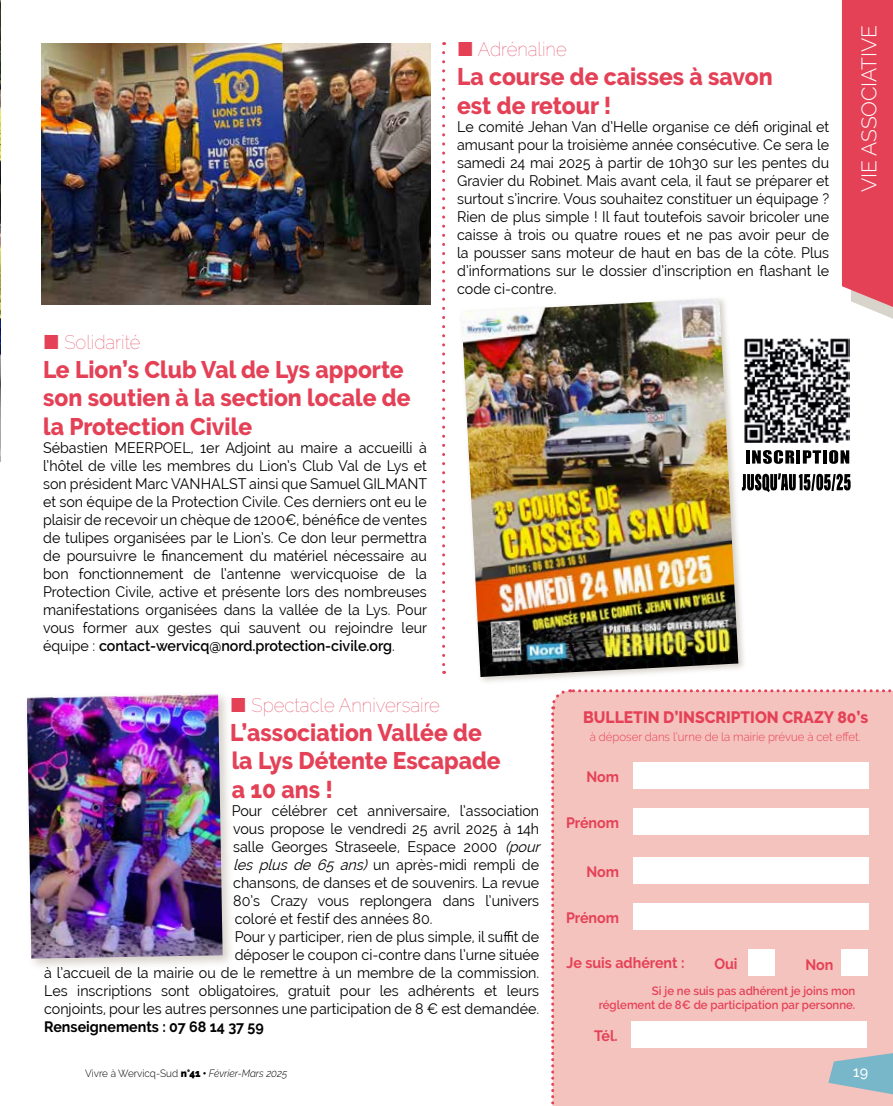
<style>
.page{position:relative;width:893px;height:1106px;background:#fff}
.page>*{position:absolute;margin:0;border:0;box-sizing:border-box;transform-origin:0 0}
.t1{font:800 24px/28.8px "Raleway";color:#e44157;scale:.95 1}
.t2{font:300 21px "Raleway";letter-spacing:-.01em;color:#fff}
.t3{font:100 19.5px "Raleway";color:#e44157;scale:.95 1}
.t4{font:800 16.5px "Raleway";color:#e44157;scale:.95 1}
.t5{font:15px/18px "Raleway";color:#000;text-align:justify;scale:.95 1}
.t6{font:700 15px "Raleway";color:#e44157;scale:.95 1}
.t7{font:700 15px "Raleway";color:#000;scale:.95 1}
.t8{font:500 15px "Raleway";color:#fff;scale:.95 1}
.t9{font:600 12px/14.4px "Raleway";color:#e44157;text-align:right;scale:.95 1}
.t10{font:300 12px "Raleway";color:#e44157;scale:.95 1}
.t11{font:300 10.5px "Raleway";color:#000;scale:.95 1}
.s1{font-weight:600}
.s2{font-style:italic}
.s3{font-weight:900}
</style>
<div class="page">
<img style="left:0;top:0;width:1px;height:461px">
<div style="left:459px;top:296px;width:287px;height:389px;background:#c8c1b7;opacity:.75"></div>
<img style="left:461px;top:298px;width:277px;height:379px">
<div style="left:23px;top:690px;width:212px;height:281px;background:#c8c1b7;opacity:.75"></div>
<img style="left:27px;top:694px;width:196px;height:264px">
<div style="left:742px;top:334px;width:111px;height:133px;background:#fff"></div>
<hr style="left:746px;top:450px;width:4px;height:13px;background:#000">
<svg style="left:752px;top:450px;width:42px;height:14px"></svg>
<hr style="left:796px;top:450px;width:4px;height:13px;background:#000">
<svg style="left:803px;top:450px;width:18px;height:13px"></svg>
<hr style="left:823px;top:450px;width:4px;height:13px;background:#000">
<svg style="left:829px;top:450px;width:20px;height:14px"></svg>
<img style="left:744px;top:338px;width:106px;height:105px">
<svg style="left:742px;top:473px;width:109px;height:19px"></svg>
<img style="left:42px;top:44px;width:388px;height:260px">
<svg style="left:442px;top:53px;width:3px;height:621px"></svg>
<svg style="left:842px;top:0;width:51px;height:319px;background:#e44d61"></svg>
<svg style="left:551px;top:689px;width:342px;height:417px"></svg>
<svg style="left:232px;top:697px;width:3px;height:15px"></svg>
<h3 class="t3" style="left:64px;top:330px;width:82px">Solidarité</h3>
<h1 class="t1" style="left:43px;top:355px;width:388px">Le Lion’s Club Val de Lys apporte son soutien à la section locale de la Protection Civile</h1>
<p class="t5" style="left:43px;top:439px;width:406px">Sébastien MEERPOEL, 1er Adjoint au maire a accueilli à l’hôtel de ville les membres du Lion’s Club Val de Lys et son président Marc VANHALST ainsi que Samuel GILMANT et son équipe de la Protection Civile. Ces derniers ont eu le plaisir de recevoir un chèque de 1200€, bénéfice de ventes de tulipes organisées par le Lion’s. Ce don leur permettra de poursuivre le financement du matériel nécessaire au bon fonctionnement de l’antenne wervicquoise de la Protection Civile, active et présente lors des nombreuses manifestations organisées dans la vallée de la Lys. Pour vous former aux gestes qui sauvent ou rejoindre leur équipe : <span class="s1">contact-wervicq@nord.protection-civile.org</span>.</p>
<h3 class="t3" style="left:478px;top:38px;width:95px">Adrénaline</h3>
<h1 class="t1" style="left:457px;top:62px;width:334px">La course de caisses à savon est de retour !</h1>
<p class="t5" style="left:457px;top:117px;width:393px">Le comité Jehan Van d’Helle organise ce défi original et amusant pour la troisième année consécutive. Ce sera le samedi 24 mai 2025 à partir de 10h30 sur les pentes du Gravier du Robinet. Mais avant cela, il faut se préparer et surtout s’incrire. Vous souhaitez constituer un équipage ?<br>Rien de plus simple ! Il faut toutefois savoir bricoler une caisse à trois ou quatre roues et ne pas avoir peur de la pousser sans moteur de haut en bas de la côte. Plus d’informations sur le dossier d’inscription en flashant le code ci-contre.</p>
<h2 class="t2" style="left:857px;top:192px;width:168px;rotate:-90deg">VIE ASSOCIATIVE</h2>
<h3 class="t3" style="left:252px;top:693px;width:200px">Spectacle Anniversaire</h3>
<h1 class="t1" style="left:230px;top:718px;width:286px">L’association Vallée de la Lys Détente Escapade a 10 ans !</h1>
<p class="t5" style="left:232px;top:802px;width:325px">Pour célébrer cet anniversaire, l’association</p>
<p class="t5" style="left:233px;top:820px;width:324px">vous propose le vendredi 25 avril 2025 à 14h</p>
<p class="t5" style="left:233px;top:838px;width:329px">salle Georges Straseele, Espace 2000 <span class="s2">(pour</span></p>
<p class="t5" style="left:233px;top:856px;width:324px"><span class="s2">les plus de 65 ans)</span> un après-midi rempli de</p>
<p class="t5" style="left:233px;top:874px;width:324px">chansons, de danses et de souvenirs. La revue</p>
<p class="t5" style="left:233px;top:892px;width:324px">80’s Crazy vous replongera dans l’univers</p>
<p class="t5" style="left:235px;top:910px;width:210px">coloré et festif des années 80.</p>
<p class="t5" style="left:235px;top:928px;width:322px">Pour y participer, rien de plus simple, il suffit de</p>
<p class="t5" style="left:235px;top:946px;width:322px">déposer le coupon ci-contre dans l’urne située</p>
<p class="t5" style="left:44px;top:964px;width:523px">à l’accueil de la mairie ou de le remettre à un membre de la commission.</p>
<p class="t5" style="left:44px;top:982px;width:523px">Les inscriptions sont obligatoires, gratuit pour les adhérents et leurs</p>
<p class="t5" style="left:44px;top:1000px;width:523px">conjoints, pour les autres personnes une participation de 8 € est demandée.</p>
<p class="t7" style="left:44px;top:1018px;width:233px">Renseignements : 07 68 14 37 59</p>
<p class="t4" style="left:583px;top:708px;width:302px">BULLETIN D’INSCRIPTION CRAZY 80’s</p>
<p class="t10" style="left:590px;top:729px;width:287px">à déposer dans l’urne de la mairie prévue à cet effet.</p>
<p class="t6" style="left:586px;top:768px;width:36px">Nom</p>
<p class="t6" style="left:566px;top:814px;width:57px">Prénom</p>
<p class="t6" style="left:586px;top:863px;width:36px">Nom</p>
<p class="t6" style="left:566px;top:909px;width:57px">Prénom</p>
<p class="t6" style="left:566px;top:954px;width:126px">Je suis adhérent :</p>
<p class="t6" style="left:714px;top:954px;width:26px">Oui</p>
<p class="t6" style="left:805px;top:955px;width:31px">Non</p>
<p class="t9" style="left:599px;top:983px;width:271px">Si je ne suis pas adhérent je joins mon réglement de 8€ de participation par personne.</p>
<p class="t6" style="left:594px;top:1027px;width:26px">Tél.</p>
<p class="t11" style="left:85px;top:1066px;width:214px">Vivre à Wervicq-Sud <span class="s3">n°41 •</span> <span class="s2">Février-Mars 2025</span></p>
<p class="t8" style="left:853px;top:1062px;width:17px">19</p>
</div>
